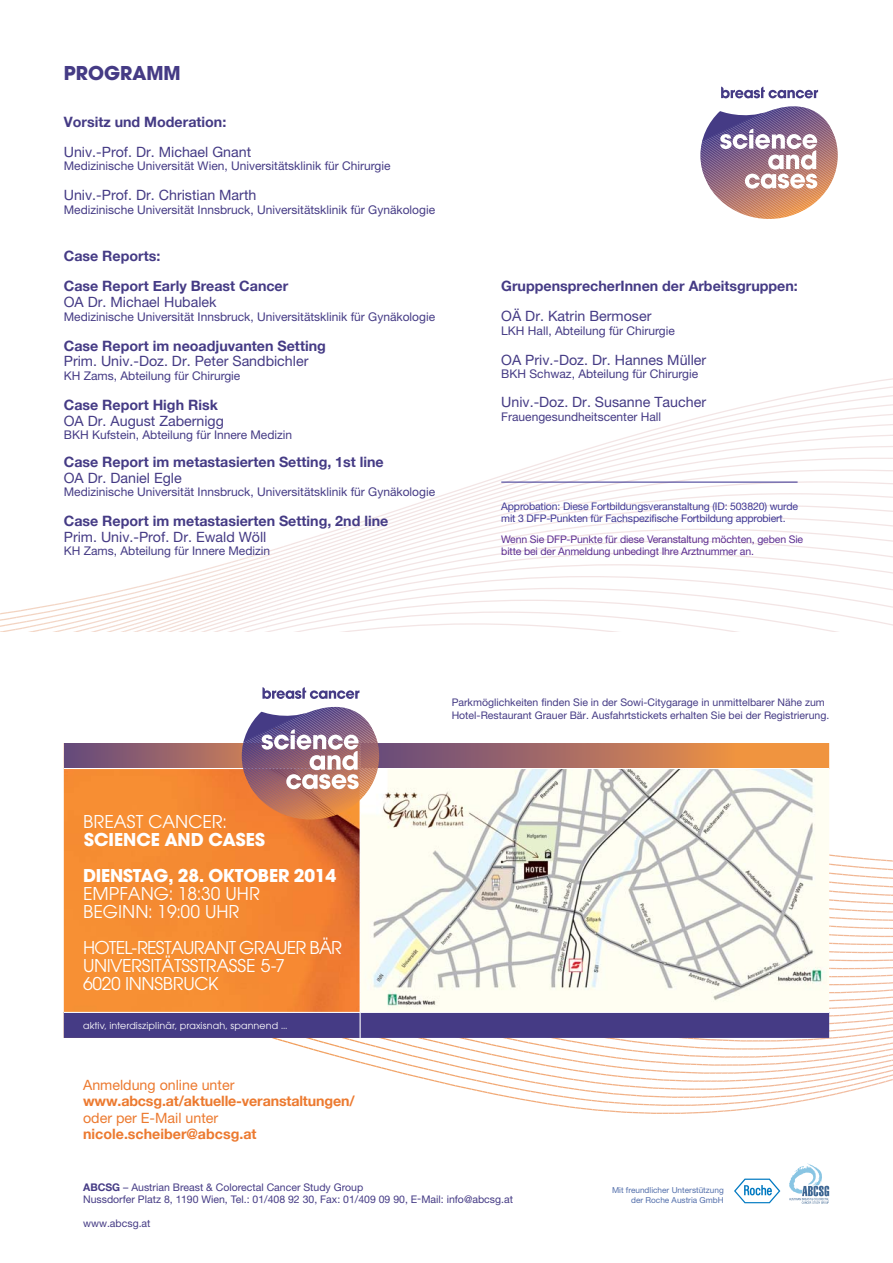
<style>
.page{position:relative;width:893px;height:1263px;background:#fff}
.page>*{position:absolute;margin:0;border:0;box-sizing:border-box;transform-origin:0 0}
.t1{font:700 21px "Avant Garde Gothic Itc T";color:#453b85}
.t2{font:19.5px/18px "Avant Garde Gothic Itc T";letter-spacing:-.02em;color:#fff}
.t3{font:19.5px/18px "Avant Garde Gothic Itc T";color:#fff}
.t4{font:700 19.5px/36px "Avant Garde Gothic Itc T";letter-spacing:-.01em;color:#fff}
.t5{font:14.25px "Helvetica Neue";color:#453b85}
.t6{font:700 14.25px/30px "Helvetica Neue";color:#453b85}
.t7{font:700 14.25px "Helvetica Neue";letter-spacing:-.01em;color:#ec7a30}
.t8{font:14.25px "Helvetica Neue";color:#ec7a30}
.t9{font:12px "Helvetica Neue";color:#453b85}
.t10{font:10.5px/12.8px "Helvetica Neue";color:#453b85}
.t11{font:10.5px/12px "Helvetica Neue";letter-spacing:-.015em;color:#3f3895}
.t12{font:10.5px/12px "Helvetica Neue";letter-spacing:-.015em;color:#5c2d91}
.t13{font:10.5px "Avant Garde Gothic Itc T";letter-spacing:.01em;color:#fff}
.t14{font:8.25px/9.8px "Helvetica Neue";color:#536fab;text-align:right}
.s1{font-weight:700}
</style>
<div class="page">
<svg style="left:805px;top:631px;width:88px;height:470px"></svg>
<img style="left:745px;top:1178px;width:35px;height:25px">
<svg style="left:789px;top:1163px;width:40px;height:41px"></svg>
<img style="left:64px;top:769px;width:296px;height:243px">
<div style="left:64px;top:1012px;width:296px;height:26px;background:#453b85"></div>
<hr style="left:64px;top:1012px;width:296px;height:1px;background:#fff">
<div style="left:64px;top:743px;width:174px;height:25px;background:linear-gradient(to right,#62487d,#c1795d)"></div>
<svg style="left:238px;top:743px;width:4px;height:25px"></svg>
<img style="left:361px;top:769px;width:468px;height:243px">
<div style="left:360px;top:1012px;width:469px;height:26px;background:#453b85"></div>
<hr style="left:360px;top:1012px;width:469px;height:1px;background:#fff">
<div style="left:360px;top:743px;width:328px;height:25px;background:linear-gradient(to right,#61477f,#d68453)"></div>
<div style="left:688px;top:743px;width:48px;height:25px;background:#e58d46"></div>
<div style="left:735px;top:743px;width:94px;height:25px;background:#f0943f"></div>
<hr style="left:360px;top:768px;width:469px;height:1px;background:#fff">
<hr style="left:360px;top:743px;width:1px;height:295px;background:#fff">
<svg style="left:242px;top:687px;width:137px;height:132px"></svg>
<svg style="left:0;top:378px;width:893px;height:253px"></svg>
<hr style="left:501px;top:482px;width:297px;height:1px;background:#3f3895">
<svg style="left:700px;top:87px;width:138px;height:132px"></svg>
<h1 class="t1" style="left:64px;top:64px;width:119px">PROGRAMM</h1>
<p class="t6" style="left:64px;top:107px;width:164px">Vorsitz und Moderation:</p>
<p class="t5" style="left:64px;top:147px;width:189px">Univ.-Prof. Dr. Michael Gnant</p>
<p class="t9" style="left:64px;top:162px;width:328px">Medizinische Universität Wien, Universitätsklinik für Chirurgie</p>
<p class="t5" style="left:64px;top:190px;width:194px">Univ.-Prof. Dr. Christian Marth</p>
<p class="t9" style="left:64px;top:205px;width:373px">Medizinische Universität Innsbruck, Universitätsklinik für Gynäkologie</p>
<p class="t6" style="left:64px;top:241px;width:226px">Case Reports:<br>Case Report Early Breast Cancer</p>
<p class="t5" style="left:64px;top:297px;width:154px">OA Dr. Michael Hubalek</p>
<p class="t9" style="left:64px;top:312px;width:373px">Medizinische Universität Innsbruck, Universitätsklinik für Gynäkologie</p>
<p class="t6" style="left:64px;top:330px;width:264px">Case Report im neoadjuvanten Setting</p>
<p class="t5" style="left:64px;top:356px;width:246px">Prim. Univ.-Doz. Dr. Peter Sandbichler</p>
<p class="t9" style="left:64px;top:371px;width:178px">KH Zams, Abteilung für Chirurgie</p>
<p class="t6" style="left:64px;top:389px;width:156px">Case Report High Risk</p>
<p class="t5" style="left:64px;top:415px;width:162px">OA Dr. August Zabernigg</p>
<p class="t9" style="left:64px;top:430px;width:230px">BKH Kufstein, Abteilung für Innere Medizin</p>
<p class="t6" style="left:64px;top:446px;width:322px">Case Report im metastasierten Setting, 1st line</p>
<p class="t5" style="left:64px;top:472px;width:119px">OA Dr. Daniel Egle</p>
<p class="t9" style="left:64px;top:487px;width:373px">Medizinische Universität Innsbruck, Universitätsklinik für Gynäkologie</p>
<p class="t6" style="left:64px;top:506px;width:326px">Case Report im metastasierten Setting, 2nd line</p>
<p class="t5" style="left:64px;top:532px;width:204px">Prim. Univ.-Prof. Dr. Ewald Wöll</p>
<p class="t9" style="left:64px;top:547px;width:208px">KH Zams, Abteilung für Innere Medizin</p>
<p class="t6" style="left:501px;top:271px;width:298px">GruppensprecherInnen der Arbeitsgruppen:</p>
<p class="t5" style="left:501px;top:311px;width:152px">OÄ Dr. Katrin Bermoser</p>
<p class="t9" style="left:501px;top:326px;width:175px">LKH Hall, Abteilung für Chirurgie</p>
<p class="t5" style="left:501px;top:355px;width:207px">OA Priv.-Doz. Dr. Hannes Müller</p>
<p class="t9" style="left:501px;top:369px;width:198px">BKH Schwaz, Abteilung für Chirurgie</p>
<p class="t5" style="left:501px;top:397px;width:206px">Univ.-Doz. Dr. Susanne Taucher</p>
<p class="t9" style="left:501px;top:412px;width:162px">Frauengesundheitscenter Hall</p>
<p class="t11" style="left:501px;top:502px;width:298px">Approbation: Diese Fortbildungsveranstaltung (ID: 503820) wurde mit 3 DFP-Punkten für Fachspezifische Fortbildung approbiert.</p>
<p class="t12" style="left:501px;top:535px;width:303px">Wenn Sie DFP-Punkte für diese Veranstaltung möchten, geben Sie bitte bei der Anmeldung unbedingt Ihre Arztnummer an.</p>
<h2 class="t3" style="left:83px;top:814px;width:145px">BREAST CANCER:</h2>
<h2 class="t4" style="left:83px;top:823px;width:255px">SCIENCE AND CASES<br>DIENSTAG, 28. OKTOBER 2014</h2>
<h2 class="t3" style="left:83px;top:886px;width:178px">EMPFANG: 18:30 UHR<br>BEGINN: 19:00 UHR</h2>
<h2 class="t2" style="left:83px;top:940px;width:260px">HOTEL-RESTAURANT GRAUER BÄR<br>UNIVERSITÄTSSTRASSE 5-7<br>6020 INNSBRUCK</h2>
<p class="t13" style="left:83px;top:1021px;width:206px">aktiv, interdisziplinär, praxisnah, spannend …</p>
<p class="t8" style="left:83px;top:1079px;width:153px">Anmeldung online unter</p>
<p class="t7" style="left:83px;top:1092px;width:273px">www.abcsg.at/aktuelle-veranstaltungen/</p>
<p class="t8" style="left:83px;top:1112px;width:137px">oder per E-Mail unter</p>
<p class="t7" style="left:83px;top:1125px;width:175px">nicole.scheiber@abcsg.at</p>
<p class="t10" style="left:452px;top:697px;width:379px">Parkmöglichkeiten finden Sie in der Sowi-Citygarage in unmittelbarer Nähe zum<br>Hotel-Restaurant Grauer Bär. Ausfahrtstickets erhalten Sie bei der Registrierung.</p>
<p class="t10" style="left:83px;top:1182px;width:431px;line-height:12px"><span class="s1">ABCSG</span> – Austrian Breast &amp; Colorectal Cancer Study Group<br>Nussdorfer Platz 8, 1190 Wien, Tel.: 01/408 92 30, Fax: 01/409 09 90, E-Mail: info@abcsg.at</p>
<p class="t10" style="left:83px;top:1218px;width:69px">www.abcsg.at</p>
<p class="t14" style="left:612px;top:1186px;width:113px">Mit freundlicher Unterstützung der Roche Austria GmbH</p>
</div>
